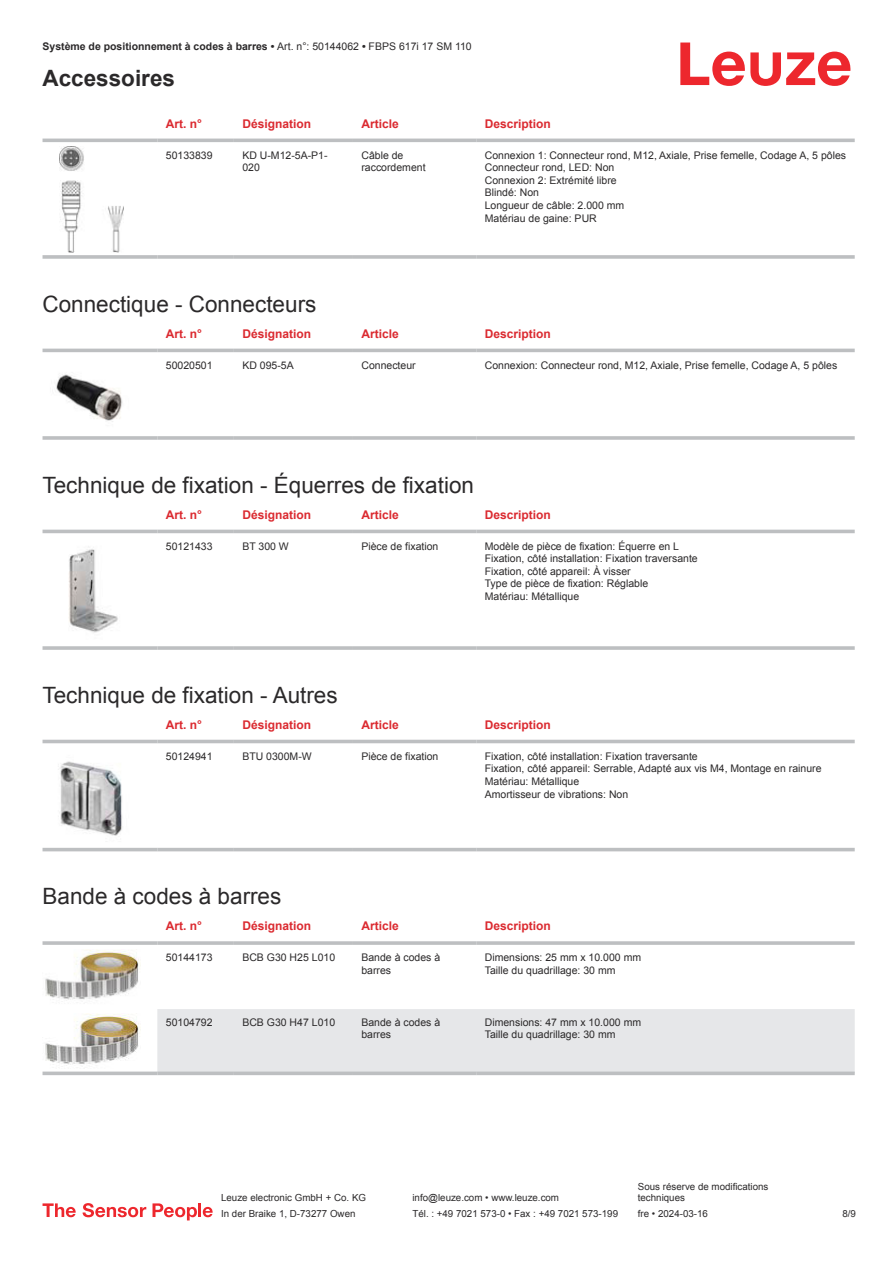
<style>
.page{position:relative;width:893px;height:1263px;background:#fff}
.page>*{position:absolute;margin:0;border:0;box-sizing:border-box;transform-origin:0 0}
.t1{font:22.5px "Arial";color:#2b292a}
.t2{font:700 22.5px "Arial";color:#2b292a}
.t3{font:700 12px "Arial";color:#db2a30}
.t4{font:10.5px/12.6px "Arial";color:#2b292a}
.t5{font:700 10.5px "Arial";color:#2b292a}
.t6{font:9.75px/11.7px "Arial";color:#2b292a}
.s1{font-weight:400}
</style>
<div class="page">
<svg style="left:680px;top:43px;width:170px;height:43px"></svg>
<svg style="left:43px;top:138px;width:812px;height:1px"></svg>
<hr style="left:43px;top:139px;width:114px;height:3px;background:#bdbfc1">
<hr style="left:157px;top:139px;width:77px;height:3px;background:#bdbfc1">
<hr style="left:234px;top:139px;width:119px;height:3px;background:#bdbfc1">
<hr style="left:353px;top:139px;width:123px;height:3px;background:#bdbfc1">
<hr style="left:476px;top:139px;width:379px;height:3px;background:#bdbfc1">
<svg style="left:43px;top:255px;width:114px;height:4px"></svg>
<hr style="left:157px;top:255px;width:77px;height:4px;background:#c7c8ca">
<hr style="left:234px;top:255px;width:119px;height:4px;background:#bdbfc1">
<svg style="left:353px;top:255px;width:123px;height:4px"></svg>
<hr style="left:476px;top:255px;width:379px;height:4px;background:#c7c8ca">
<img style="left:59px;top:146px;width:65px;height:107px">
<svg style="left:43px;top:348px;width:812px;height:5px;fill:#efeff0"></svg>
<hr style="left:43px;top:349px;width:114px;height:3px;background:#bdbfc1">
<hr style="left:157px;top:349px;width:77px;height:3px;background:#bdbfc1">
<hr style="left:234px;top:349px;width:119px;height:3px;background:#bdbfc1">
<hr style="left:353px;top:349px;width:123px;height:3px;background:#bdbfc1">
<hr style="left:476px;top:349px;width:379px;height:3px;background:#bdbfc1">
<hr style="left:43px;top:436px;width:114px;height:4px;background:#bdbfc1">
<hr style="left:157px;top:436px;width:77px;height:4px;background:#c8cacb">
<hr style="left:234px;top:436px;width:119px;height:4px;background:#c3c5c6">
<hr style="left:353px;top:436px;width:123px;height:4px;background:#bdbfc1">
<hr style="left:476px;top:436px;width:379px;height:4px;background:#c8cacb">
<img style="left:56px;top:374px;width:67px;height:48px">
<div style="left:43px;top:529px;width:812px;height:5px;background:#efeff0"></div>
<hr style="left:43px;top:530px;width:114px;height:3px;background:#bdbfc1">
<hr style="left:157px;top:530px;width:77px;height:3px;background:#bdbfc1">
<hr style="left:234px;top:530px;width:119px;height:3px;background:#bdbfc1">
<hr style="left:353px;top:530px;width:123px;height:3px;background:#bdbfc1">
<hr style="left:476px;top:530px;width:379px;height:3px;background:#bdbfc1">
<hr style="left:43px;top:646px;width:114px;height:4px;background:#bdbfc1">
<hr style="left:157px;top:646px;width:77px;height:4px;background:#c8cacb">
<hr style="left:234px;top:646px;width:119px;height:4px;background:#c3c5c6">
<hr style="left:353px;top:646px;width:123px;height:4px;background:#bdbfc1">
<hr style="left:476px;top:646px;width:379px;height:4px;background:#c8cacb">
<img style="left:69px;top:546px;width:49px;height:87px">
<svg style="left:43px;top:739px;width:812px;height:113px"></svg>
<hr style="left:43px;top:740px;width:114px;height:3px;background:#bdbfc1">
<hr style="left:157px;top:740px;width:77px;height:3px;background:#bdbfc1">
<hr style="left:234px;top:740px;width:119px;height:3px;background:#bdbfc1">
<hr style="left:353px;top:740px;width:123px;height:3px;background:#bdbfc1">
<hr style="left:476px;top:740px;width:379px;height:3px;background:#bdbfc1">
<hr style="left:43px;top:848px;width:114px;height:3px;background:#bdbfc1">
<hr style="left:157px;top:848px;width:77px;height:3px;background:#bdbfc1">
<hr style="left:234px;top:848px;width:119px;height:3px;background:#bdbfc1">
<hr style="left:353px;top:848px;width:123px;height:3px;background:#bdbfc1">
<hr style="left:476px;top:848px;width:379px;height:3px;background:#bdbfc1">
<img style="left:43px;top:747px;width:97px;height:98px">
<svg style="left:43px;top:963px;width:811px;height:113px"></svg>
<div style="left:157px;top:1009px;width:698px;height:62px;background:#e6e7e9"></div>
<svg style="left:43px;top:941px;width:114px;height:4px"></svg>
<hr style="left:157px;top:941px;width:77px;height:4px;background:#c6c8c9">
<svg style="left:234px;top:941px;width:119px;height:4px"></svg>
<svg style="left:353px;top:941px;width:123px;height:4px"></svg>
<hr style="left:476px;top:941px;width:379px;height:4px;background:#c6c8c9">
<svg style="left:43px;top:1071px;width:114px;height:4px"></svg>
<svg style="left:157px;top:1071px;width:77px;height:4px"></svg>
<svg style="left:234px;top:1071px;width:119px;height:4px"></svg>
<svg style="left:353px;top:1071px;width:123px;height:4px"></svg>
<svg style="left:476px;top:1071px;width:379px;height:4px;background:#c2c4c6"></svg>
<img style="left:43px;top:949px;width:97px;height:56px">
<img style="left:43px;top:1013px;width:97px;height:56px">
<svg style="left:43px;top:1203px;width:33px;height:14px"></svg>
<svg style="left:83px;top:1203px;width:63px;height:14px"></svg>
<svg style="left:153px;top:1203px;width:44px;height:17px"></svg>
<hr style="left:198px;top:1203px;width:3px;height:14px;background:#ed272d">
<svg style="left:203px;top:1207px;width:10px;height:10px"></svg>
<p class="t5" style="left:43px;top:43px;width:431px">Système de positionnement à codes à barres • <span class="s1">Art. n°: 50144062</span> • <span class="s1">FBPS 617i 17 SM 110</span></p>
<h1 class="t2" style="left:43px;top:70px;width:134px">Accessoires</h1>
<p class="t3" style="left:166px;top:119px;width:38px">Art. n°</p>
<p class="t3" style="left:242px;top:119px;width:70px">Désignation</p>
<p class="t3" style="left:361px;top:119px;width:39px">Article</p>
<p class="t3" style="left:485px;top:119px;width:68px">Description</p>
<p class="t4" style="left:166px;top:150px;width:48px">50133839</p>
<p class="t4" style="left:242px;top:150px;width:87px">KD U-M12-5A-P1-<br>020</p>
<p class="t4" style="left:361px;top:150px;width:66px">Câble de raccordement</p>
<p class="t4" style="left:485px;top:150px;width:363px">Connexion 1: Connecteur rond, M12, Axiale, Prise femelle, Codage A, 5 pôles<br>Connecteur rond, LED: Non<br>Connexion 2: Extrémité libre<br>Blindé: Non<br>Longueur de câble: 2.000 mm<br>Matériau de gaine: PUR</p>
<h1 class="t1" style="left:43px;top:295px;width:275px">Connectique - Connecteurs</h1>
<p class="t3" style="left:166px;top:329px;width:38px">Art. n°</p>
<p class="t3" style="left:242px;top:329px;width:70px">Désignation</p>
<p class="t3" style="left:361px;top:329px;width:39px">Article</p>
<p class="t3" style="left:485px;top:329px;width:68px">Description</p>
<p class="t4" style="left:166px;top:360px;width:48px">50020501</p>
<p class="t4" style="left:242px;top:360px;width:53px">KD 095-5A</p>
<p class="t4" style="left:361px;top:360px;width:56px">Connecteur</p>
<p class="t4" style="left:485px;top:360px;width:354px">Connexion: Connecteur rond, M12, Axiale, Prise femelle, Codage A, 5 pôles</p>
<h1 class="t1" style="left:43px;top:476px;width:433px">Technique de fixation - Équerres de fixation</h1>
<p class="t3" style="left:166px;top:510px;width:38px">Art. n°</p>
<p class="t3" style="left:242px;top:510px;width:70px">Désignation</p>
<p class="t3" style="left:361px;top:510px;width:39px">Article</p>
<p class="t3" style="left:485px;top:510px;width:68px">Description</p>
<p class="t4" style="left:166px;top:541px;width:48px">50121433</p>
<p class="t4" style="left:242px;top:541px;width:48px">BT 300 W</p>
<p class="t4" style="left:361px;top:541px;width:79px">Pièce de fixation</p>
<p class="t4" style="left:485px;top:541px;width:215px">Modèle de pièce de fixation: Équerre en L Fixation, côté installation: Fixation traversante Fixation, côté appareil: À visser<br>Type de pièce de fixation: Réglable<br>Matériau: Métallique</p>
<h1 class="t1" style="left:43px;top:686px;width:297px">Technique de fixation - Autres</h1>
<p class="t3" style="left:166px;top:720px;width:38px">Art. n°</p>
<p class="t3" style="left:242px;top:720px;width:70px">Désignation</p>
<p class="t3" style="left:361px;top:720px;width:39px">Article</p>
<p class="t3" style="left:485px;top:720px;width:68px">Description</p>
<p class="t4" style="left:166px;top:751px;width:48px">50124941</p>
<p class="t4" style="left:242px;top:751px;width:71px">BTU 0300M-W</p>
<p class="t4" style="left:361px;top:751px;width:79px">Pièce de fixation</p>
<p class="t4" style="left:485px;top:751px;width:338px">Fixation, côté installation: Fixation traversante<br>Fixation, côté appareil: Serrable, Adapté aux vis M4, Montage en rainure Matériau: Métallique<br>Amortisseur de vibrations: Non</p>
<h1 class="t1" style="left:43px;top:888px;width:240px">Bande à codes à barres</h1>
<p class="t3" style="left:166px;top:922px;width:38px">Art. n°</p>
<p class="t3" style="left:242px;top:922px;width:70px">Désignation</p>
<p class="t3" style="left:361px;top:922px;width:39px">Article</p>
<p class="t3" style="left:485px;top:922px;width:68px">Description</p>
<p class="t4" style="left:166px;top:952px;width:48px">50144173</p>
<p class="t4" style="left:242px;top:952px;width:94px">BCB G30 H25 L010</p>
<p class="t4" style="left:361px;top:952px;width:80px">Bande à codes à barres</p>
<p class="t4" style="left:485px;top:952px;width:158px">Dimensions: 25 mm x 10.000 mm<br>Taille du quadrillage: 30 mm</p>
<p class="t4" style="left:166px;top:1016px;width:48px">50104792</p>
<p class="t4" style="left:242px;top:1016px;width:94px">BCB G30 H47 L010</p>
<p class="t4" style="left:361px;top:1016px;width:80px">Bande à codes à barres</p>
<p class="t4" style="left:485px;top:1016px;width:158px">Dimensions: 47 mm x 10.000 mm<br>Taille du quadrillage: 30 mm</p>
<p class="t6" style="left:221px;top:1193px;width:146px">Leuze electronic GmbH + Co. KG</p>
<p class="t6" style="left:412px;top:1193px;width:148px">info@leuze.com • www.leuze.com</p>
<p class="t6" style="left:638px;top:1181px;width:132px">Sous réserve de modifications techniques</p>
<p class="t6" style="left:221px;top:1209px;width:136px">In der Braike 1, D-73277 Owen</p>
<p class="t6" style="left:412px;top:1209px;width:207px">Tél. : +49 7021 573-0 • Fax : +49 7021 573-199</p>
<p class="t6" style="left:638px;top:1209px;width:72px">fre • 2024-03-16</p>
<p class="t6" style="left:842px;top:1209px;width:15px">8 /9</p>
</div>
